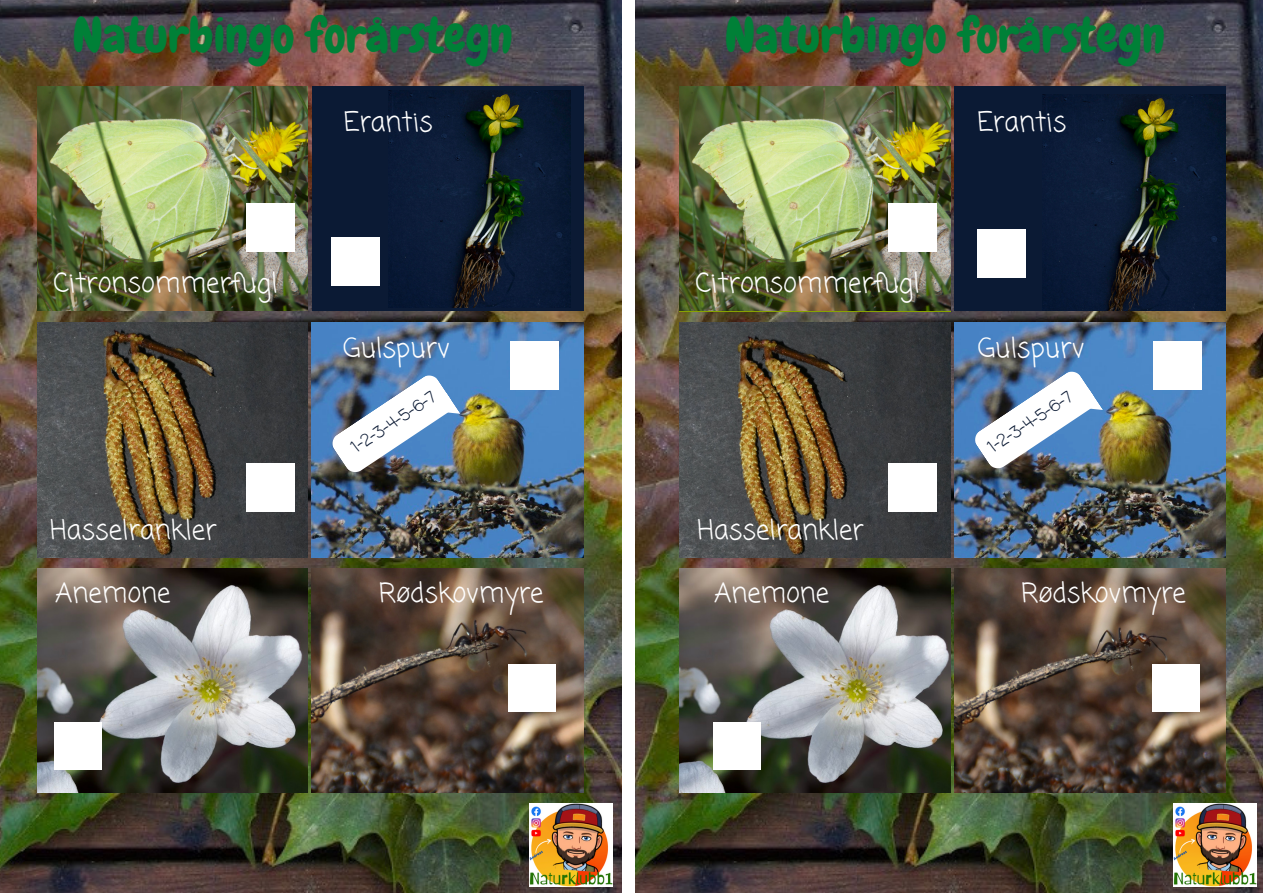
<style>
.page{position:relative;width:1263px;height:893px;background:#fff}
.page>*{position:absolute;margin:0;border:0;box-sizing:border-box;transform-origin:0 0}
.t1{font:48.6px "Chewy";color:#008037}
.t2{font:26.78px "Coming Soon";color:#fff}
.t3{font:16.05px "Coming Soon";color:#0b1a34}
</style>
<div class="page">
<img style="left:0;top:0;width:621px;height:893px">
<img style="left:530px;top:804px;width:82px;height:82px">
<img style="left:37px;top:323px;width:271px;height:234px">
<img style="left:312px;top:323px;width:271px;height:234px">
<img style="left:37px;top:569px;width:271px;height:223px">
<img style="left:312px;top:569px;width:271px;height:223px">
<div style="left:510px;top:341px;width:49px;height:49px;background:#fff"></div>
<div style="left:55px;top:722px;width:47px;height:47px;background:#fff"></div>
<div style="left:508px;top:664px;width:47px;height:47px;background:#fff"></div>
<div style="left:246px;top:463px;width:49px;height:49px;background:#fff"></div>
<img style="left:636px;top:0;width:627px;height:893px">
<img style="left:680px;top:87px;width:270px;height:224px">
<img style="left:680px;top:323px;width:270px;height:234px">
<img style="left:954px;top:323px;width:271px;height:234px">
<img style="left:680px;top:569px;width:270px;height:223px">
<img style="left:954px;top:569px;width:271px;height:223px">
<svg style="left:888px;top:251px;width:49px;height:27px"></svg>
<div style="left:1153px;top:341px;width:48px;height:49px;background:#fff"></div>
<div style="left:714px;top:722px;width:46px;height:47px;background:#fff"></div>
<div style="left:1153px;top:664px;width:46px;height:47px;background:#fff"></div>
<div style="left:888px;top:463px;width:49px;height:49px;background:#fff"></div>
<img style="left:37px;top:87px;width:271px;height:224px">
<div style="left:312px;top:87px;width:271px;height:224px;background:#0b1a34"></div>
<img style="left:389px;top:91px;width:182px;height:216px">
<div style="left:954px;top:87px;width:271px;height:224px;background:#0b1a34"></div>
<img style="left:1043px;top:94px;width:182px;height:217px">
<img style="left:1174px;top:804px;width:82px;height:82px">
<div style="left:331px;top:236px;width:49px;height:49px;background:#fff"></div>
<div style="left:977px;top:229px;width:49px;height:49px;background:#fff"></div>
<div style="left:246px;top:203px;width:49px;height:48px;background:#fff"></div>
<div style="left:888px;top:203px;width:49px;height:48px;background:#fff"></div>
<img style="left:971px;top:367px;width:132px;height:105px">
<img style="left:328px;top:371px;width:133px;height:105px">
<h1 class="t1" style="left:73px;top:4px;width:442px">Naturbingo forårstegn</h1>
<h1 class="t1" style="left:725px;top:4px;width:442px">Naturbingo forårstegn</h1>
<p class="t2" style="left:335px;top:103px;width:90px">Erantis</p>
<p class="t2" style="left:982px;top:103px;width:90px">Erantis</p>
<p class="t2" style="left:344px;top:103px;width:90px">Erantis</p>
<p class="t2" style="left:977px;top:103px;width:90px">Erantis</p>
<p class="t2" style="left:53px;top:264px;width:226px">Citronsommerfugl</p>
<p class="t2" style="left:695px;top:264px;width:226px">Citronsommerfugl</p>
<p class="t2" style="left:343px;top:329px;width:108px">Gulspurv</p>
<p class="t2" style="left:978px;top:329px;width:108px">Gulspurv</p>
<p class="t3" style="left:347px;top:439px;width:99px;rotate:-33deg">1-2-3-4-5-6-7</p>
<p class="t3" style="left:983px;top:439px;width:99px;rotate:-33deg">1-2-3-4-5-6-7</p>
<p class="t2" style="left:50px;top:511px;width:168px">Hasselrankler</p>
<p class="t2" style="left:697px;top:511px;width:168px">Hasselrankler</p>
<p class="t2" style="left:379px;top:574px;width:166px">Rødskovmyre</p>
<p class="t2" style="left:1021px;top:574px;width:166px">Rødskovmyre</p>
<p class="t2" style="left:55px;top:574px;width:116px">Anemone</p>
<p class="t2" style="left:714px;top:574px;width:116px">Anemone</p>
</div>
